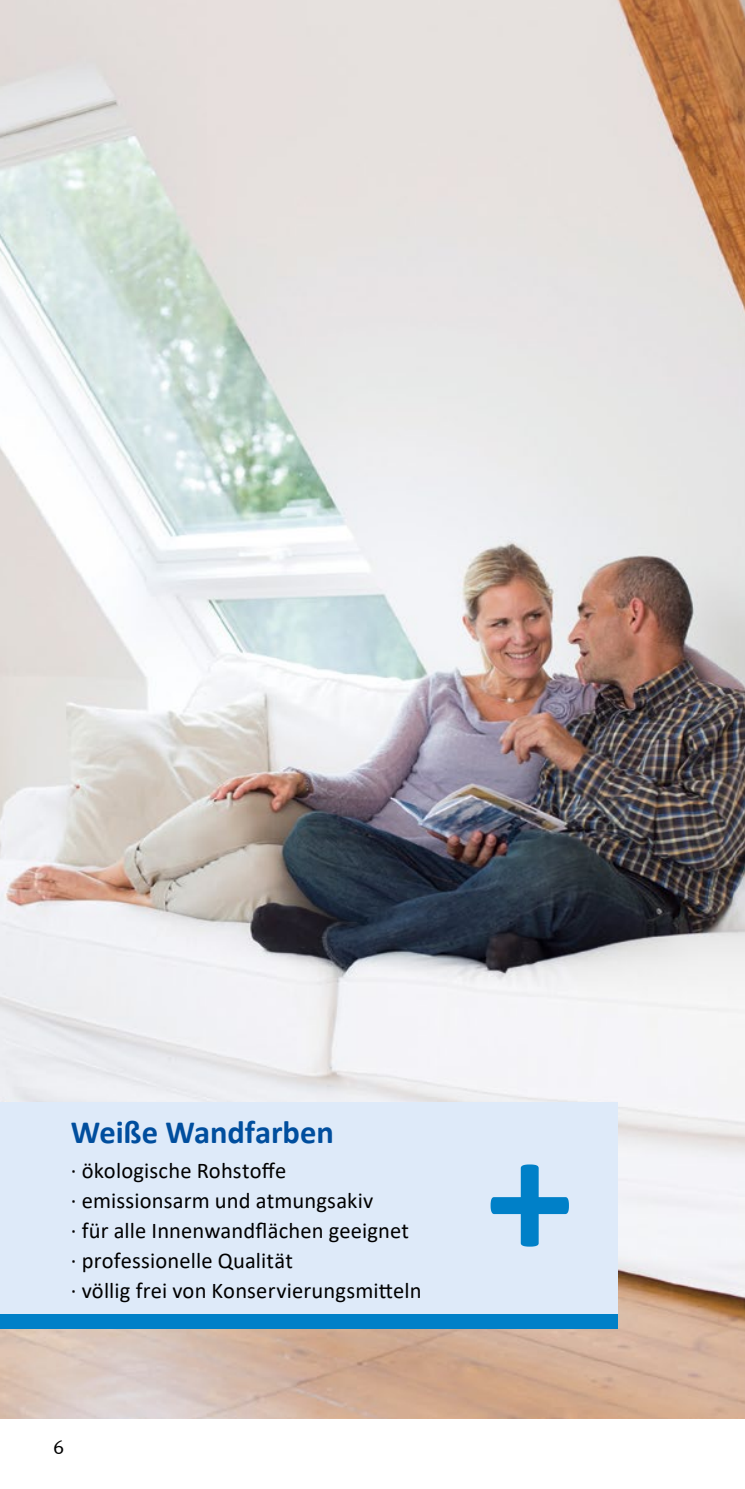
<style>
.page{position:relative;width:745px;height:1489px;background:#fff}
.page>*{position:absolute;margin:0;border:0;box-sizing:border-box;transform-origin:0 0}
.t1{font:700 175px "Calibri";color:#0080c8}
.t2{font:700 32.5px "Calibri";letter-spacing:-.005em;color:#004e9e}
.t3{font:22.5px/30px "Calibri";letter-spacing:.005em;color:#000}
.t4{font:20px "Meta Normal";color:#000}
</style>
<div class="page">
<img style="left:0;top:0;width:744px;height:1417px">
<div style="left:0;top:1102px;width:617px;height:213px;background:#deeaf9"></div>
<div style="left:0;top:1314px;width:617px;height:14px;background:#0080c8"></div>
<h2 class="t2" style="left:71px;top:1109px;width:264px">Weiße Wandfarben</h2>
<p class="t3" style="left:71px;top:1154px;width:352px">· ökologische Rohstoffe<br>· emissionsarm und atmungsakiv<br>· für alle Innenwandflächen geeignet<br>· professionelle Qualität<br>· völlig frei von Konservierungsmitteln</p>
<h1 class="t1" style="left:486px;top:1072px;width:89px">+</h1>
<p class="t4" style="left:53px;top:1435px;width:13px">6</p>
</div>
